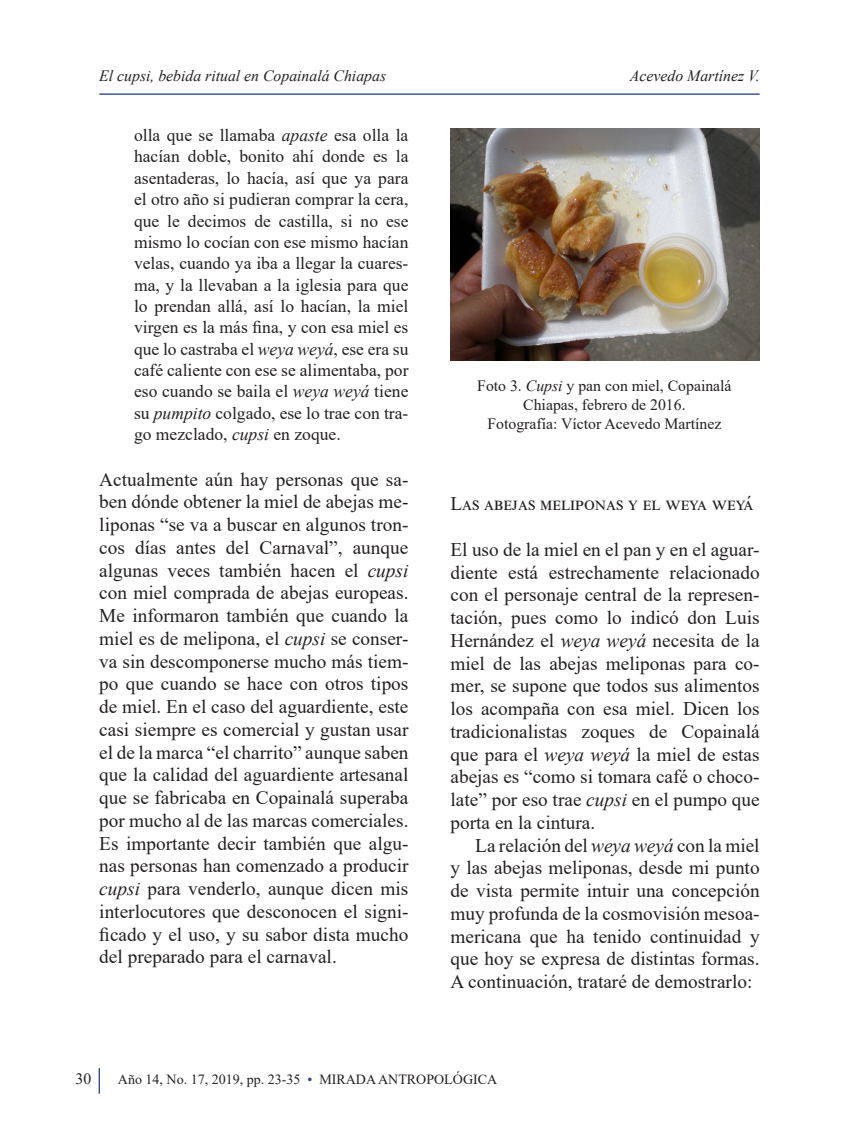
<style>
.page{position:relative;width:849px;height:1141px;background:#fff}
.page>*{position:absolute;margin:0;border:0;box-sizing:border-box;transform-origin:0 0}
.texto{font:19.25px/22.8px "Times New Roman";color:#231f20;text-align:justify}
.sangria_texto{font:19.25px/22.8px "Times New Roman";color:#231f20;text-align:justify}
.subtitulo{font:19.25px "Times New Roman";color:#231f20}
.cita_con_sangria{font:17.5px/21.3px "Times New Roman";color:#231f20;text-align:justify}
.pie_de_imagen{font:15.75px "Times New Roman";color:#231f20}
.t1{font:italic 15.75px "Times New Roman";color:#231f20}
.t2{font:14px "Times New Roman";color:#231f20}
.s1{font-style:italic}
.s2{color:#253f8e}
</style>
<div class="page">
<svg style="left:99px;top:1068px;width:1px;height:26px"></svg>
<hr style="left:99px;top:93px;width:660px;height:2px;background:#253f8e">
<img style="left:450px;top:129px;width:309px;height:232px">
<p class="t1" style="left:99px;top:65px;width:288px">El cupsi, bebida ritual en Copainalá Chiapas</p>
<p class="t1" style="left:629px;top:65px;width:131px">Acevedo Martínez V.</p>
<p class="cita_con_sangria" style="left:134px;top:124px;width:276px">olla que se llamaba <span class="s1">apaste</span> esa olla la hacían doble, bonito ahí donde es la asentaderas, lo hacía, así que ya para el otro año si pudieran comprar la cera, que le decimos de castilla, si no ese mismo lo cocían con ese mismo hacían velas, cuando ya iba a llegar la cuares&shy;ma, y la llevaban a la iglesia para que lo prendan allá, así lo hacían, la miel virgen es la más fina, y con esa miel es que lo castraba el <span class="s1">weya weyá</span>, ese era su café caliente con ese se alimentaba, por eso cuando se baila el <span class="s1">weya weyá</span> tiene su <span class="s1">pumpito</span> colgado, ese lo trae con tra&shy;go mezclado, <span class="s1">cupsi</span> en zoque.</p>
<p class="texto" style="left:99px;top:467px;width:310px">Actualmente aún hay personas que sa&shy;ben dónde obtener la miel de abejas me&shy;liponas “se va a buscar en algunos tron&shy;cos días antes del Carnaval”, aunque algunas veces también hacen el <span class="s1">cupsi </span>con miel comprada de abejas europeas.<br>Me informaron también que cuando la miel es de melipona, el <span class="s1">cupsi</span> se conser&shy;va sin descomponerse mucho más tiem&shy;po que cuando se hace con otros tipos de miel. En el caso del aguardiente, este casi siempre es comercial y gustan usar el de la marca “el charrito” aunque saben que la calidad del aguardiente artesanal que se fabricaba en Copainalá superaba por mucho al de las marcas comerciales.<br>Es importante decir también que algu&shy;nas personas han comenzado a producir <span class="s1">cupsi</span> para venderlo, aunque dicen mis interlocutores que desconocen el signi&shy;ficado y el uso, y su sabor dista mucho del preparado para el carnaval.</p>
<p class="pie_de_imagen" style="left:477px;top:374px;width:256px">Foto 3. <span class="s1">Cupsi</span> y pan con miel, Copainalá</p>
<p class="pie_de_imagen" style="left:523px;top:394px;width:164px">Chiapas, febrero de 2016.</p>
<p class="pie_de_imagen" style="left:487px;top:413px;width:235px">Fotografía: Víctor Acevedo Martínez</p>
<p class="subtitulo" style="left:450px;top:490px;width:303px">Las abejas meliponas y el weya weyá</p>
<p class="texto" style="left:450px;top:537px;width:310px">El uso de la miel en el pan y en el aguar&shy;diente está estrechamente relacionado con el personaje central de la represen&shy;tación, pues como lo indicó don Luis Hernández el <span class="s1">weya weyá</span> necesita de la miel de las abejas meliponas para co&shy;mer, se supone que todos sus alimentos los acompaña con esa miel. Dicen los tradicionalistas zoques de Copainalá que para el <span class="s1">weya weyá</span> la miel de estas abejas es “como si tomara café o choco&shy;late” por eso trae <span class="s1">cupsi</span> en el pumpo que porta en la cintura.</p>
<p class="sangria_texto" style="left:450px;top:833px;width:310px;text-indent:25px">La relación del <span class="s1">weya weyá</span> con la miel y las abejas meliponas, desde mi punto de vista permite intuir una concepción muy profunda de la cosmovisión mesoa&shy;mericana que ha tenido continuidad y que hoy se expresa de distintas formas.<br>A continuación, trataré de demostrarlo:</p>
<p class="pie_de_imagen" style="left:76px;top:1068px;width:17px">30</p>
<p class="t2" style="left:118px;top:1070px;width:381px">Año 14, No. 17, 2019, pp. 23-35 <span class="s2">•</span> MIRADA ANTROPOLÓGICA</p>
</div>
